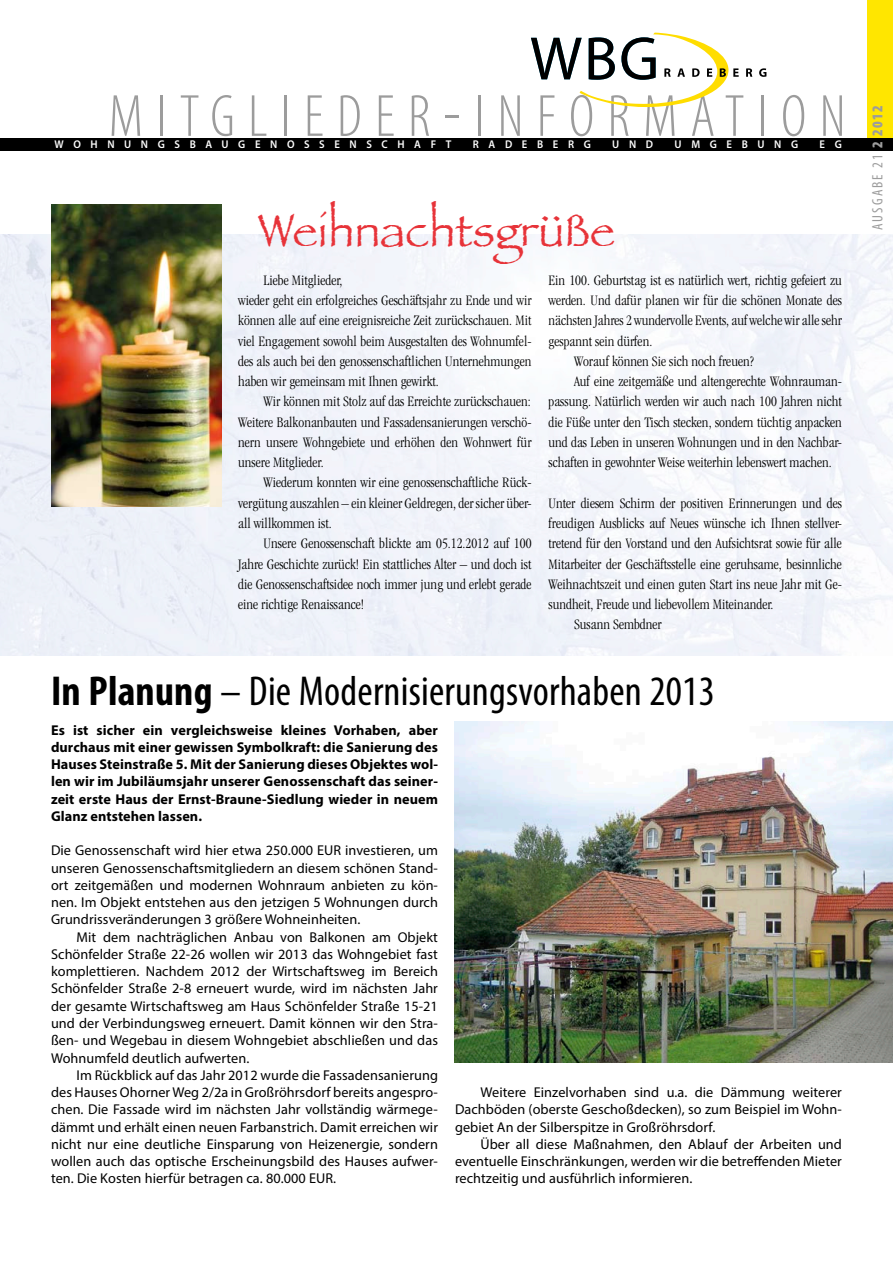
<style>
.page{position:relative;width:893px;height:1263px;background:#fff}
.page>*{position:absolute;margin:0;border:0;box-sizing:border-box;transform-origin:0 0}
.t1{font:300 condensed 60px "Myriad Pro";letter-spacing:.22em;color:#9c9c9c}
.t2{font:48px "Papyrus";color:#e73339}
.Ü-1cond{font:condensed 42px "Myriad Pro";letter-spacing:.005em;color:#000}
.Gratula{font:300 condensed 15px/20.2px "Garamond";letter-spacing:.005em;color:#000;text-align:justify}
.Ü-3black{font:condensed 15px "Myriad Pro";letter-spacing:.14em;color:#9c9c9c}
.Grundtext{font:14.25px/17.2px "Myriad Pro";letter-spacing:.005em;color:#000;text-align:justify}
.Grundtext-2{font:700 14.25px/17.2px "Myriad Pro";letter-spacing:.005em;color:#000;text-align:justify}
.t3{font:600 11.25px "Myriad Pro";letter-spacing:.9em;color:#fff;scale:.95 1}
.s1{font-weight:900}
.s2{font-weight:700}
</style>
<div class="page">
<img style="left:0;top:234px;width:893px;height:422px">
<div style="left:867px;top:0;width:26px;height:140px;background:#ffe600"></div>
<div style="left:0;top:138px;width:893px;height:13px;background:#000"></div>
<svg style="left:531px;top:33px;width:208px;height:74px"></svg>
<svg style="left:746px;top:68px;width:6px;height:9px"></svg>
<svg style="left:759px;top:68px;width:7px;height:9px"></svg>
<img style="left:455px;top:722px;width:438px;height:340px">
<img style="left:51px;top:204px;width:170px;height:303px">
<p class="t1" style="left:109px;top:84px;width:738px">MITGLIEDER-INFORMATION</p>
<p class="Ü-3black" style="left:868px;top:230px;width:126px;rotate:-90deg">AUSGABE 21 <span class="s1">2 2012</span></p>
<p class="t3" style="left:55px;top:137px;width:419px">WOHNUNGSBAUGENOSSENSCHAFT</p>
<p class="t3" style="left:473px;top:137px;width:126px">RADEBERG</p>
<p class="t3" style="left:612px;top:137px;width:45px">UND</p>
<p class="t3" style="left:675px;top:137px;width:132px">UMGEBUNG</p>
<p class="t3" style="left:820px;top:137px;width:25px">E G</p>
<p class="t2" style="left:258px;top:201px;width:359px">Weihnachtsgrüße</p>
<p class="Gratula" style="left:264px;top:270px;width:80px">Liebe Mitglieder,</p>
<p class="Gratula" style="left:238px;top:290px;width:295px">wieder geht ein erfolgreiches Geschäftsjahr zu Ende und wir können alle auf eine ereignisreiche Zeit zurückschauen. Mit viel Engagement sowohl beim Ausgestalten des Wohnumfel&shy;des als auch bei den genossenschaftlichen Unternehmungen haben wir gemeinsam mit Ihnen gewirkt.</p>
<p class="Gratula" style="left:264px;top:392px;width:269px">Wir können mit Stolz auf das Erreichte zurückschauen:</p>
<p class="Gratula" style="left:238px;top:412px;width:295px">Weitere Balkonanbauten und Fassadensanierungen verschö&shy;nern unsere Wohngebiete und erhöhen den Wohnwert für unsere Mitglieder.</p>
<p class="Gratula" style="left:238px;top:473px;width:295px;text-indent:26px">Wiederum konnten wir eine genossenschaftliche Rück&shy;vergütung auszahlen – ein kleiner Geldregen, der sicher über&shy;all willkommen ist.</p>
<p class="Gratula" style="left:238px;top:533px;width:295px;text-indent:26px">Unsere Genossenschaft blickte am 05.12.2012 auf 100<br>Jahre Geschichte zurück! Ein stattliches Alter – und doch ist die Genossenschaftsidee noch immer jung und erlebt gerade eine richtige Renaissance!</p>
<p class="Gratula" style="left:549px;top:270px;width:295px">Ein 100. Geburtstag ist es natürlich wert, richtig gefeiert zu werden. Und dafür planen wir für die schönen Monate des nächsten Jahres 2 wundervolle Events, auf welche wir alle sehr gespannt sein dürfen.</p>
<p class="Gratula" style="left:574px;top:351px;width:181px">Worauf können Sie sich noch freuen?</p>
<p class="Gratula" style="left:549px;top:371px;width:295px;text-indent:26px">Auf eine zeitgemäße und altengerechte Wohnrauman&shy;passung. Natürlich werden wir auch nach 100 Jahren nicht die Füße unter den Tisch stecken, sondern tüchtig anpacken und das Leben in unseren Wohnungen und in den Nachbar&shy;schaften in gewohnter Weise weiterhin lebenswert machen.</p>
<p class="Gratula" style="left:549px;top:493px;width:295px">Unter diesem Schirm der positiven Erinnerungen und des freudigen Ausblicks auf Neues wünsche ich Ihnen stellver&shy;tretend für den Vorstand und den Aufsichtsrat sowie für alle Mitarbeiter der Geschäftsstelle eine geruhsame, besinnliche Weihnachtszeit und einen guten Start ins neue Jahr mit Ge&shy;sundheit, Freude und liebevollem Miteinander.</p>
<p class="Gratula" style="left:574px;top:614px;width:89px">Susann Sembdner</p>
<p class="Ü-1cond" style="left:51px;top:665px;width:665px"><span class="s2">In Planung</span> – Die Modernisierungsvorhaben 2013</p>
<p class="Grundtext-2" style="left:51px;top:721px;width:388px">Es ist sicher ein vergleichsweise kleines Vorhaben, aber durchaus mit einer gewissen Symbolkraft: die Sanierung des Hauses Steinstraße 5. Mit der Sanierung dieses Objektes wol&shy;len wir im Jubiläumsjahr unserer Genossenschaft das seiner&shy;zeit erste Haus der Ernst-Braune-Siedlung wieder in neuem Glanz entstehen lassen.</p>
<p class="Grundtext" style="left:51px;top:842px;width:388px">Die Genossenschaft wird hier etwa 250.000 EUR investieren, um unseren Genossenschaftsmitgliedern an diesem schönen Stand&shy;ort zeitgemäßen und modernen Wohnraum anbieten zu kön&shy;nen. Im Objekt entstehen aus den jetzigen 5 Wohnungen durch Grundrissveränderungen 3 größere Wohneinheiten.</p>
<p class="Grundtext" style="left:51px;top:928px;width:388px;text-indent:26px">Mit dem nachträglichen Anbau von Balkonen am Objekt Schönfelder Straße 22-26 wollen wir 2013 das Wohngebiet fast komplettieren. Nachdem 2012 der Wirtschaftsweg im Bereich Schönfelder Straße 2-8 erneuert wurde, wird im nächsten Jahr der gesamte Wirtschaftsweg am Haus Schönfelder Straße 15-21 und der Verbindungsweg erneuert. Damit können wir den Stra&shy;ßen- und Wegebau in diesem Wohngebiet abschließen und das Wohnumfeld deutlich aufwerten.</p>
<p class="Grundtext" style="left:51px;top:1066px;width:388px;text-indent:26px">Im Rückblick auf das Jahr 2012 wurde die Fassadensanierung des Hauses Ohorner Weg 2/2a in Großröhrsdorf bereits angespro&shy;chen. Die Fassade wird im nächsten Jahr vollständig wärmege&shy;dämmt und erhält einen neuen Farbanstrich. Damit erreichen wir nicht nur eine deutliche Einsparung von Heizenergie, sondern wollen auch das optische Erscheinungsbild des Hauses aufwer&shy;ten. Die Kosten hierfür betragen ca. 80.000 EUR.</p>
<p class="Grundtext" style="left:455px;top:1083px;width:388px;text-indent:26px">Weitere Einzelvorhaben sind u.a. die Dämmung weiterer Dachböden (oberste Geschoßdecken), so zum Beispiel im Wohn&shy;gebiet An der Silberspitze in Großröhrsdorf.</p>
<p class="Grundtext" style="left:455px;top:1135px;width:388px;text-indent:26px">Über all diese Maßnahmen, den Ablauf der Arbeiten und eventuelle Einschränkungen, werden wir die betreffenden Mieter rechtzeitig und ausführlich informieren.</p>
</div>
